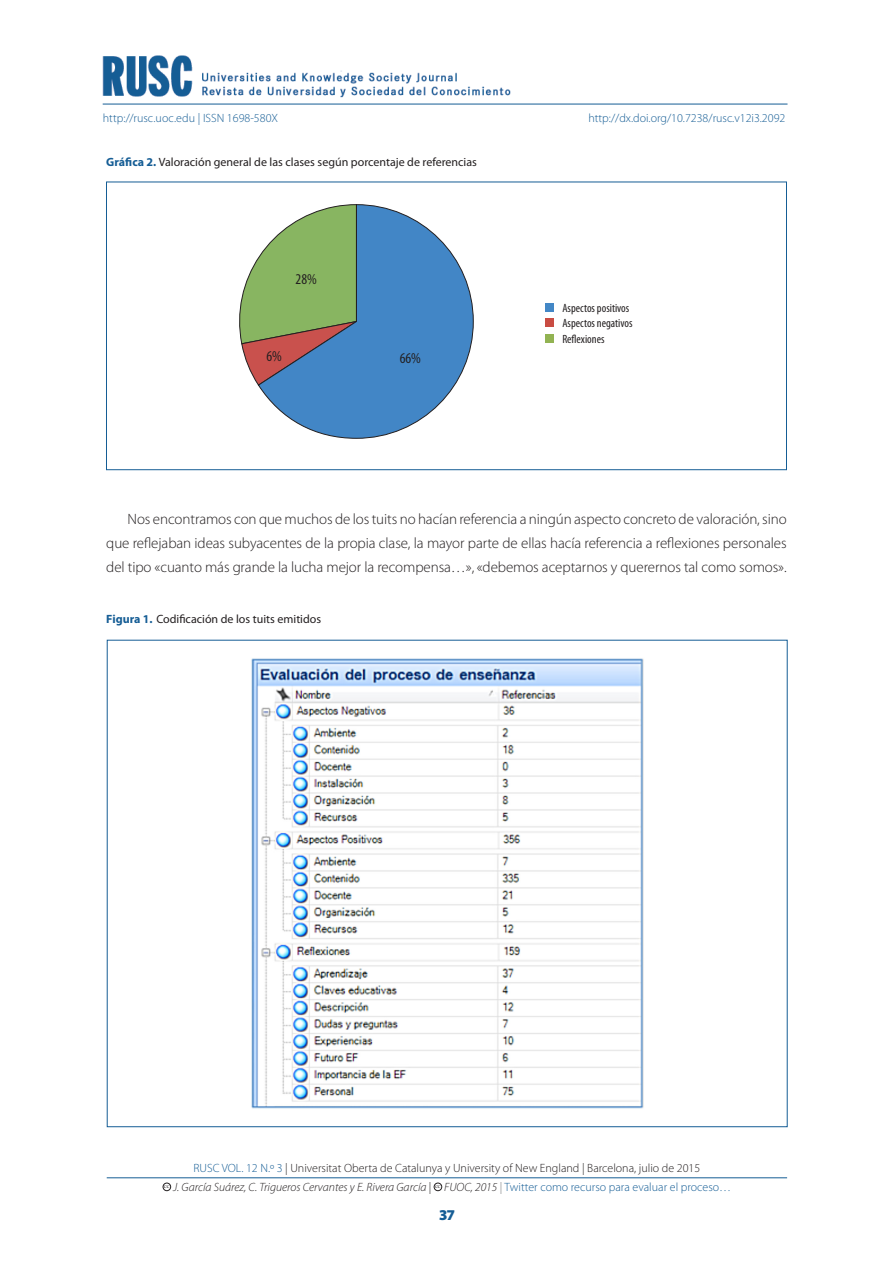
<style>
.page{position:relative;width:893px;height:1263px;background:#fff}
.page>*{position:absolute;margin:0;border:0;box-sizing:border-box;transform-origin:0 0}
._05_Texte_general{font:300 15px/24px "Myriad Pro";letter-spacing:-.005em;color:#231f20;text-align:justify}
._14_Texto_tablas_y_g{font:condensed 15px "Myriad Pro";color:#231f20}
.t1{font:900 15px "Myriad Pro";color:#155d95}
.t2{font:300 12px "Myriad Pro";color:#155d95}
._14_Num_nom_figura{font:12px "Myriad Pro";color:#231f20}
.t3{font:300 12px "Myriad Pro";color:#231f20}
.t4{font:italic 300 12px "Myriad Pro";color:#231f20}
.t5{font:condensed 12px "Myriad Pro";color:#231f20}
.t6{font:600 3.9px "Adobe Caslon Pro";color:#231f20}
.s1{font-weight:700;color:#155d95}
.s2{color:#155d95}
.s3{font-style:normal}
.s4{font-style:italic;color:#231f20}
.s5{color:#76787b}
</style>
<div class="page">
<hr style="left:103px;top:104px;width:684px;height:1px;background:#155d95">
<img style="left:202px;top:70px;width:309px;height:28px">
<img style="left:103px;top:55px;width:90px;height:42px">
<hr style="left:107px;top:1177px;width:680px;height:1px;background:#155d95">
<div style="left:163px;top:1183px;width:8px;height:8px;border:1px solid #231f20;border-radius:50%"></div>
<div style="left:434px;top:1183px;width:8px;height:8px;border:1px solid #231f20;border-radius:50%"></div>
<svg style="left:239px;top:259px;width:18px;height:125px"></svg>
<svg style="left:257px;top:204px;width:217px;height:235px"></svg>
<div style="left:545px;top:303px;width:9px;height:8px;background:#4387c6"></div>
<div style="left:545px;top:319px;width:9px;height:8px;background:#c94c43"></div>
<div style="left:545px;top:334px;width:9px;height:9px;background:#92b352"></div>
<img style="left:251px;top:658px;width:393px;height:451px">
<p class="t2" style="left:103px;top:112px;width:177px">http://rusc.uoc.edu | ISSN 1698-580X</p>
<p class="t2" style="left:588px;top:112px;width:198px">http://dx.doi.org/10.7238/rusc.v12i3.2092</p>
<p class="_14_Num_nom_figura" style="left:106px;top:155px;width:372px"><span class="s1">Gráfica 2.</span> Valoración general de las clases según porcentaje de referencias</p>
<p class="_14_Texto_tablas_y_g" style="left:296px;top:270px;width:23px">28%</p>
<p class="_14_Texto_tablas_y_g" style="left:267px;top:347px;width:17px">6%</p>
<p class="_14_Texto_tablas_y_g" style="left:400px;top:349px;width:23px">66%</p>
<p class="t5" style="left:562px;top:301px;width:68px">Aspectos positivos</p>
<p class="t5" style="left:562px;top:316px;width:72px">Aspectos negativos</p>
<p class="t5" style="left:562px;top:331px;width:44px">Reflexiones</p>
<p class="_05_Texte_general" style="left:106px;top:507px;width:682px;text-indent:21px">Nos encontramos con que muchos de los tuits no hacían referencia a ningún aspecto concreto de valoración, sino que reflejaban ideas subyacentes de la propia clase, la mayor parte de ellas hacía referencia a reflexiones personales del tipo «cuanto más grande la lucha mejor la recompensa…», «debemos aceptarnos y querernos tal como somos».</p>
<p class="_14_Num_nom_figura" style="left:106px;top:611px;width:216px"><span class="s1">Figura 1.</span> Codificación de los tuits emitidos</p>
<p class="t3" style="left:194px;top:1161px;width:508px"><span class="s2">RUSC VOL. 12 N.º 3</span> | Universitat Oberta de Catalunya y University of New England | Barcelona, julio de 2015</p>
<p class="t6" style="left:164px;top:1185px;width:7px">CC</p>
<p class="t4" style="left:173px;top:1180px;width:260px">J. García Suárez, C. Trigueros Cervantes y E. Rivera García <span class="s3">|</span></p>
<p class="t6" style="left:435px;top:1185px;width:7px">CC</p>
<p class="t2" style="left:444px;top:1180px;width:288px"><span class="s4">FUOC, 2015</span> <span class="s5">|</span> Twitter como recurso para evaluar el proceso…</p>
<p class="t1" style="left:439px;top:1206px;width:17px">37</p>
</div>
